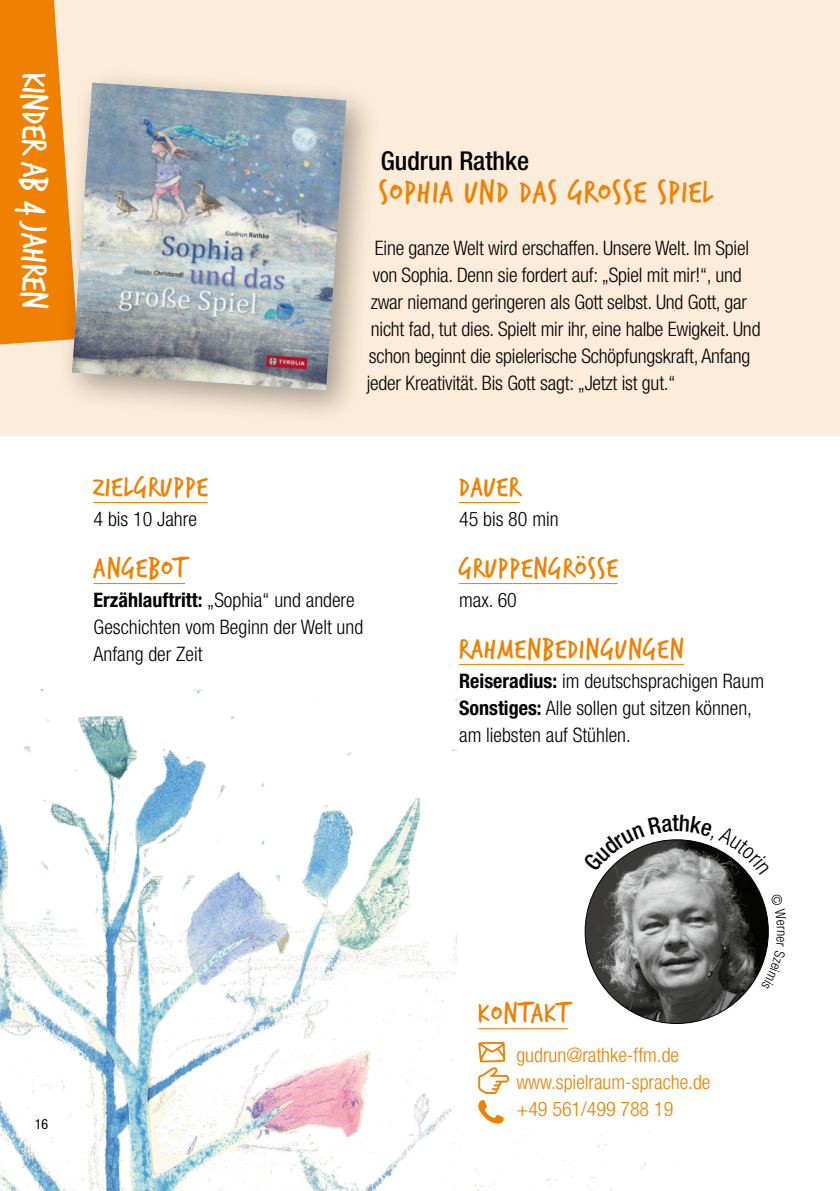
<style>
.page{position:relative;width:840px;height:1191px;background:#fff}
.page>*{position:absolute;margin:0;border:0;box-sizing:border-box;transform-origin:0 0}
.t1{font:38px "Trash Hand";color:#fff}
.t2{font:34px "Trash Hand";letter-spacing:.04em;color:#f08000}
.t3{font:30px "Trash Hand";letter-spacing:.04em;color:#f08000}
.t4{font:500 condensed 26px "Helvetica Neue LT Std";color:#000}
.t5{font:300 condensed 20px/27px "Helvetica Neue LT Std";letter-spacing:-.01em;color:#000}
.t6{font:300 condensed 20px/27px "Helvetica Neue LT Std";color:#f08000}
.t7{font:condensed 14px "Helvetica Neue LT Std";color:#000}
.s1{font-weight:700}
</style>
<div class="page">
<div style="left:0;top:0;width:839px;height:436px;background:#fcecd9"></div>
<svg style="left:0;top:0;width:78px;height:350px;background:#f18913"></svg>
<img style="left:0;top:689px;width:666px;height:502px">
<div style="left:56px;top:67px;width:325px;height:358px;background:#000;opacity:.35"></div>
<img style="left:72px;top:83px;width:274px;height:307px">
<hr style="left:93px;top:502px;width:114px;height:1px;background:#f08000">
<hr style="left:93px;top:583px;width:92px;height:1px;background:#f08000">
<hr style="left:459px;top:502px;width:60px;height:1px;background:#f08000">
<hr style="left:459px;top:583px;width:158px;height:1px;background:#f08000">
<hr style="left:459px;top:664px;width:224px;height:1px;background:#f08000">
<hr style="left:478px;top:1028px;width:89px;height:1px;background:#f08000">
<svg style="left:478px;top:1041px;width:30px;height:53px"></svg>
<svg style="left:478px;top:1100px;width:25px;height:24px"></svg>
<img style="left:584px;top:839px;width:183px;height:184px;border-radius:92px">
<svg style="left:582px;top:814px;width:168px;height:61px"></svg>
<svg style="left:760px;top:893px;width:9px;height:78px"></svg>
<h1 class="t1" style="left:53px;top:73px;width:238px;rotate:90deg">KINDER AB 4 JAHREN</h1>
<h3 class="t4" style="left:380px;top:146px;width:150px">Gudrun Rathke</h3>
<h2 class="t2" style="left:378px;top:176px;width:336px">SOPHIA UND DAS GROSSE SPIEL</h2>
<p class="t5" style="left:374px;top:235px;width:375px">Eine ganze Welt wird erschaffen. Unsere Welt. Im Spiel</p>
<p class="t5" style="left:372px;top:262px;width:370px">von Sophia. Denn sie fordert auf: „Spiel mit mir!“, und</p>
<p class="t5" style="left:370px;top:289px;width:377px">zwar niemand geringeren als Gott selbst. Und Gott, gar</p>
<p class="t5" style="left:370px;top:316px;width:391px">nicht fad, tut dies. Spielt mir ihr, eine halbe Ewigkeit. Und</p>
<p class="t5" style="left:368px;top:343px;width:383px">schon beginnt die spielerische Schöpfungskraft, Anfang</p>
<p class="t5" style="left:366px;top:370px;width:310px">jeder Kreativität. Bis Gott sagt: „Jetzt ist gut.“</p>
<h3 class="t3" style="left:93px;top:472px;width:115px">ZIELGRUPPE</h3>
<p class="t5" style="left:93px;top:505px;width:105px">4 bis 10 Jahre</p>
<h3 class="t3" style="left:93px;top:553px;width:93px">ANGEBOT</h3>
<p class="t5" style="left:93px;top:586px;width:271px"><span class="s1">Erzählauftritt:</span> „Sophia“ und andere<br>Geschichten vom Beginn der Welt und<br>Anfang der Zeit</p>
<h3 class="t3" style="left:459px;top:472px;width:62px">DAUER</h3>
<p class="t5" style="left:459px;top:505px;width:101px">45 bis 80 min</p>
<h3 class="t3" style="left:459px;top:553px;width:160px">GRUPPENGRÖSSE</h3>
<p class="t5" style="left:459px;top:586px;width:59px">max. 60</p>
<h3 class="t3" style="left:459px;top:634px;width:226px">RAHMENBEDINGUNGEN</h3>
<p class="t5" style="left:459px;top:667px;width:306px"><span class="s1">Reiseradius:</span> im deutschsprachigen Raum<br><span class="s1">Sonstiges:</span> Alle sollen gut sitzen können, am liebsten auf Stühlen.</p>
<p class="t7" style="left:35px;top:1115px;width:15px">16</p>
<h3 class="t3" style="left:478px;top:998px;width:91px">KONTAKT</h3>
<p class="t6" style="left:516px;top:1041px;width:195px">gudrun@rathke-ffm.de www.spielraum-sprache.de +49 561/499 788 19</p>
</div>
